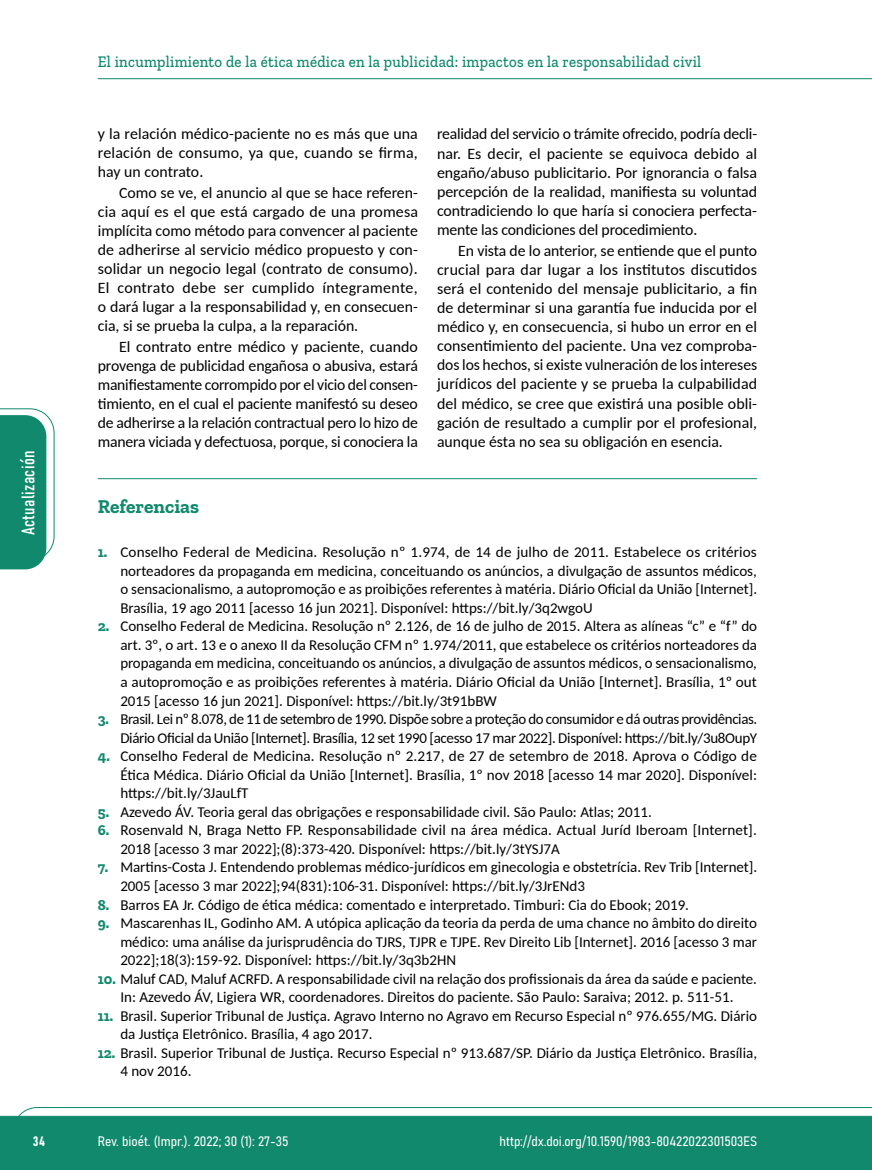
<style>
.page{position:relative;width:872px;height:1170px;background:#fff}
.page>*{position:absolute;margin:0;border:0;box-sizing:border-box;transform-origin:0 0}
.t1{font:700 19.5px "Zilla Slab";color:#10896d}
.t2{font:18px "Bahnschrift";letter-spacing:.02em;color:#fff}
.t3{font:500 16.5px "Zilla Slab";letter-spacing:.02em;color:#10896d;scale:.9 1}
.t4{font:15.75px/19px "Carlito";color:#000;text-align:justify}
.t5{font:15px/18.6px "Carlito";color:#000;text-align:justify}
.t6{font:15px/18.6px "Carlito";letter-spacing:-.025em;color:#000;text-align:right}
.t7{font:13.5px "Bahnschrift";color:#fff}
.s1{font-family:"Zilla Slab";font-weight:700;color:#10896d}
</style>
<div class="page">
<svg style="left:12px;top:1107px;width:860px;height:62px;background:#2e987f"></svg>
<hr style="left:98px;top:78px;width:774px;height:1px;background:#10896d">
<svg style="left:0;top:408px;width:55px;height:161px"></svg>
<hr style="left:98px;top:478px;width:659px;height:1px;background:#10896d">
<p class="t3" style="left:98px;top:53px;width:672px">El incumplimiento de la ética médica en la publicidad: impactos en la responsabilidad civil</p>
<p class="t2" style="left:15px;top:535px;width:86px;rotate:-90deg">Actualización</p>
<p class="t4" style="left:98px;top:124px;width:321px">y la relación médico-paciente no es más que una relación de consumo, ya que, cuando se firma, hay un contrato.</p>
<p class="t4" style="left:98px;top:183px;width:322px;text-indent:21px">Como se ve, el anuncio al que se hace referen&shy;cia aquí es el que está cargado de una promesa implícita como método para convencer al paciente de adherirse al servicio médico propuesto y con&shy;solidar un negocio legal (contrato de consumo).<br>El contrato debe ser cumplido íntegramente, o dará lugar a la responsabilidad y, en consecuen&shy;cia, si se prueba la culpa, a la reparación.</p>
<p class="t4" style="left:98px;top:336px;width:321px;text-indent:21px">El contrato entre médico y paciente, cuando provenga de publicidad engañosa o abusiva, estará manifiestamente corrompido por el vicio del consen&shy;timiento, en el cual el paciente manifestó su deseo de adherirse a la relación contractual pero lo hizo de manera viciada y defectuosa, porque, si conociera la</p>
<p class="t4" style="left:437px;top:124px;width:321px">realidad del servicio o trámite ofrecido, podría decli&shy;nar. Es decir, el paciente se equivoca debido al engaño/abuso publicitario. Por ignorancia o falsa percepción de la realidad, manifiesta su voluntad contradiciendo lo que haría si conociera perfecta&shy;mente las condiciones del procedimiento.</p>
<p class="t4" style="left:437px;top:240px;width:321px;text-indent:21px">En vista de lo anterior, se entiende que el punto crucial para dar lugar a los institutos discutidos será el contenido del mensaje publicitario, a fin de determinar si una garantía fue inducida por el médico y, en consecuencia, si hubo un error en el consentimiento del paciente. Una vez comproba&shy;dos los hechos, si existe vulneración de los intereses jurídicos del paciente y se prueba la culpabilidad del médico, se cree que existirá una posible obli&shy;gación de resultado a cumplir por el profesional, aunque ésta no sea su obligación en esencia.</p>
<h1 class="t1" style="left:98px;top:495px;width:103px">Referencias</h1>
<p class="t5" style="left:120px;top:542px;width:638px;text-indent:-22px"><span class="s1">1.</span> Conselho Federal de Medicina. Resolução nº 1.974, de 14 de julho de 2011. Estabelece os critérios norteadores da propaganda em medicina, conceituando os anúncios, a divulgação de assuntos médicos, o sensacionalismo, a autopromoção e as proibições referentes à matéria. Diário Oficial da União [Internet].<br>Brasília, 19 ago 2011 [acesso 16 jun 2021]. Disponível: https://bit.ly/3q2wgoU</p>
<p class="t5" style="left:120px;top:616px;width:638px;text-indent:-22px"><span class="s1">2.</span> Conselho Federal de Medicina. Resolução nº 2.126, de 16 de julho de 2015. Altera as alíneas “c” e “f” do art. 3º, o art. 13 e o anexo II da Resolução CFM nº 1.974/2011, que estabelece os critérios norteadores da propaganda em medicina, conceituando os anúncios, a divulgação de assuntos médicos, o sensacionalismo, a autopromoção e as proibições referentes à matéria. Diário Oficial da União [Internet]. Brasília, 1º out 2015 [acesso 16 jun 2021]. Disponível: https://bit.ly/3t91bBW</p>
<p class="t6" style="left:98px;top:709px;width:661px"><span class="s1">3.</span> Brasil. Lei nº 8.078, de 11 de setembro de 1990. Dispõe sobre a proteção do consumidor e dá outras providências.<br>Diário Oficial da União [Internet]. Brasília, 12 set 1990 [acesso 17 mar 2022]. Disponível: https://bit.ly/3u8OupY</p>
<p class="t5" style="left:120px;top:746px;width:638px;text-indent:-22px"><span class="s1">4.</span> Conselho Federal de Medicina. Resolução nº 2.217, de 27 de setembro de 2018. Aprova o Código de Ética Médica. Diário Oficial da União [Internet]. Brasília, 1º nov 2018 [acesso 14 mar 2020]. Disponível: https://bit.ly/3JauLfT</p>
<p class="t5" style="left:98px;top:801px;width:555px"><span class="s1">5.</span> Azevedo ÁV. Teoria geral das obrigações e responsabilidade civil. São Paulo: Atlas; 2011.</p>
<p class="t5" style="left:120px;top:820px;width:638px;text-indent:-22px"><span class="s1">6.</span> Rosenvald N, Braga Netto FP. Responsabilidade civil na área médica. Actual Juríd Iberoam [Internet].<br>2018 [acesso 3 mar 2022];(8):373-420. Disponível: https://bit.ly/3tYSJ7A</p>
<p class="t5" style="left:120px;top:857px;width:638px;text-indent:-22px"><span class="s1">7.</span> Martins-Costa J. Entendendo problemas médico-jurídicos em ginecologia e obstetrícia. Rev Trib [Internet].<br>2005 [acesso 3 mar 2022];94(831):106-31. Disponível: https://bit.ly/3JrENd3</p>
<p class="t5" style="left:98px;top:894px;width:593px"><span class="s1">8.</span> Barros EA Jr. Código de ética médica: comentado e interpretado. Timburi: Cia do Ebook; 2019.</p>
<p class="t5" style="left:120px;top:913px;width:638px;text-indent:-22px"><span class="s1">9.</span> Mascarenhas IL, Godinho AM. A utópica aplicação da teoria da perda de uma chance no âmbito do direito médico: uma análise da jurisprudência do TJRS, TJPR e TJPE. Rev Direito Lib [Internet]. 2016 [acesso 3 mar 2022];18(3):159-92. Disponível: https://bit.ly/3q3b2HN</p>
<p class="t5" style="left:98px;top:968px;width:660px;text-align:center"><span class="s1">10.</span> Maluf CAD, Maluf ACRFD. A responsabilidade civil na relação dos profissionais da área da saúde e paciente.<br>In: Azevedo ÁV, Ligiera WR, coordenadores. Direitos do paciente. São Paulo: Saraiva; 2012. p. 511-51.</p>
<p class="t5" style="left:120px;top:1005px;width:638px;text-indent:-22px"><span class="s1">11.</span> Brasil. Superior Tribunal de Justiça. Agravo Interno no Agravo em Recurso Especial nº 976.655/MG. Diário da Justiça Eletrônico. Brasília, 4 ago 2017.</p>
<p class="t5" style="left:120px;top:1042px;width:638px;text-indent:-22px"><span class="s1">12.</span> Brasil. Superior Tribunal de Justiça. Recurso Especial nº 913.687/SP. Diário da Justiça Eletrônico. Brasília,<br>4 nov 2016.</p>
<p class="t7" style="left:33px;top:1130px;width:13px">34</p>
<p class="t7" style="left:98px;top:1131px;width:192px">Rev. bioét. (Impr.). 2022; 30 (1): 27-35</p>
<p class="t7" style="left:499px;top:1131px;width:259px">http://dx.doi.org/10.1590/1983-80422022301503ES</p>
</div>
